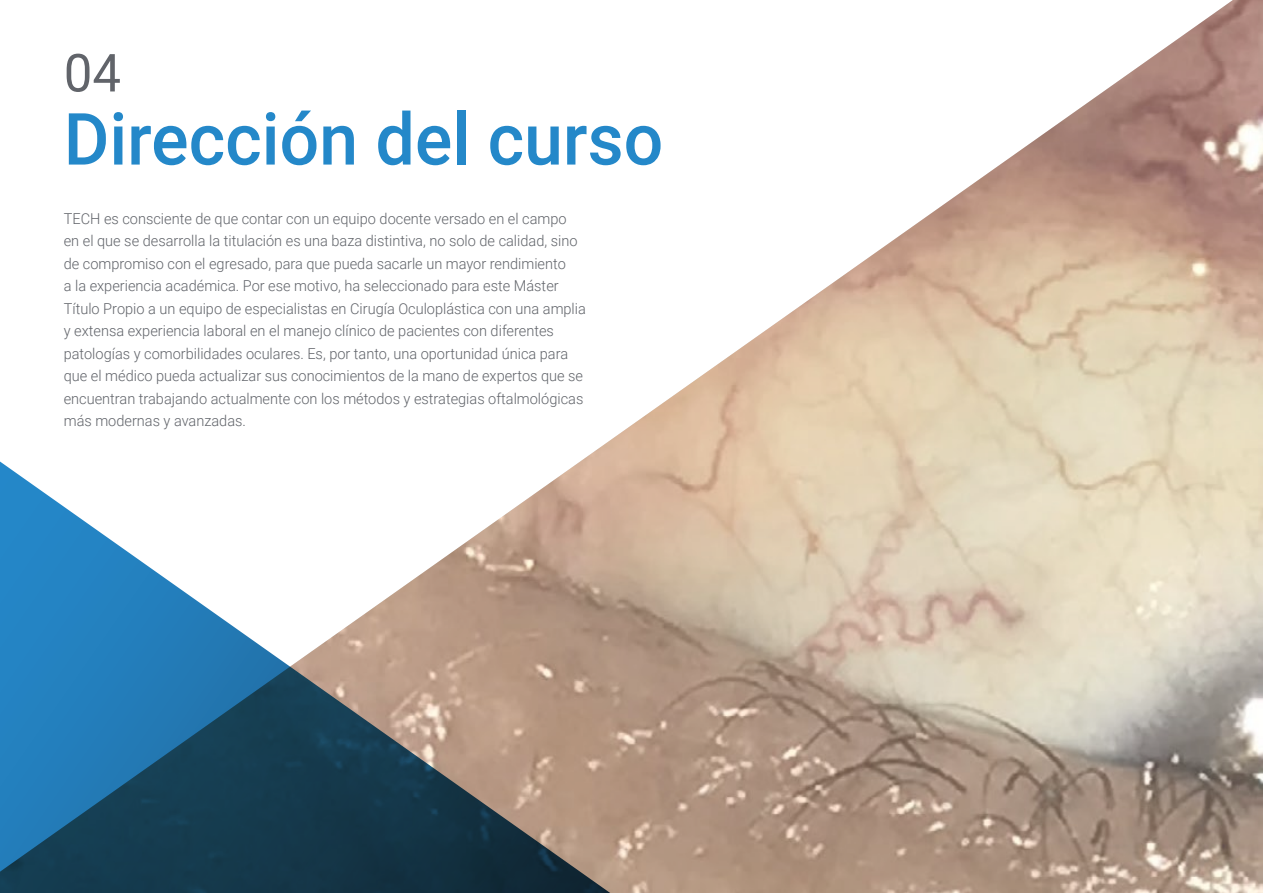
<style>
.page{position:relative;width:1263px;height:893px;background:#fff}
.page>*{position:absolute;margin:0;border:0;box-sizing:border-box;transform-origin:0 0}
.t1{font:500 72px "Roboto";color:#2488c9}
.t2{font:52.5px "Roboto";color:#61646a}
.t3{font:300 15px/22.5px "Roboto";color:#61646a}
</style>
<div class="page">
<img style="left:602px;top:0;width:661px;height:893px">
<svg style="left:0;top:446px;width:640px;height:447px"></svg>
<h2 class="t2" style="left:64px;top:36px;width:59px">04</h2>
<h1 class="t1" style="left:64px;top:89px;width:601px">Dirección del curso</h1>
<p class="t3" style="left:64px;top:207px;width:524px">TECH es consciente de que contar con un equipo docente versado en el campo<br>en el que se desarrolla la titulación es una baza distintiva, no solo de calidad, sino de compromiso con el egresado, para que pueda sacarle un mayor rendimiento<br>a la experiencia académica. Por ese motivo, ha seleccionado para este Máster Título Propio a un equipo de especialistas en Cirugía Oculoplástica con una amplia y extensa experiencia laboral en el manejo clínico de pacientes con diferentes patologías y comorbilidades oculares. Es, por tanto, una oportunidad única para que el médico pueda actualizar sus conocimientos de la mano de expertos que se encuentran trabajando actualmente con los métodos y estrategias oftalmológicas más modernas y avanzadas.</p>
</div>
